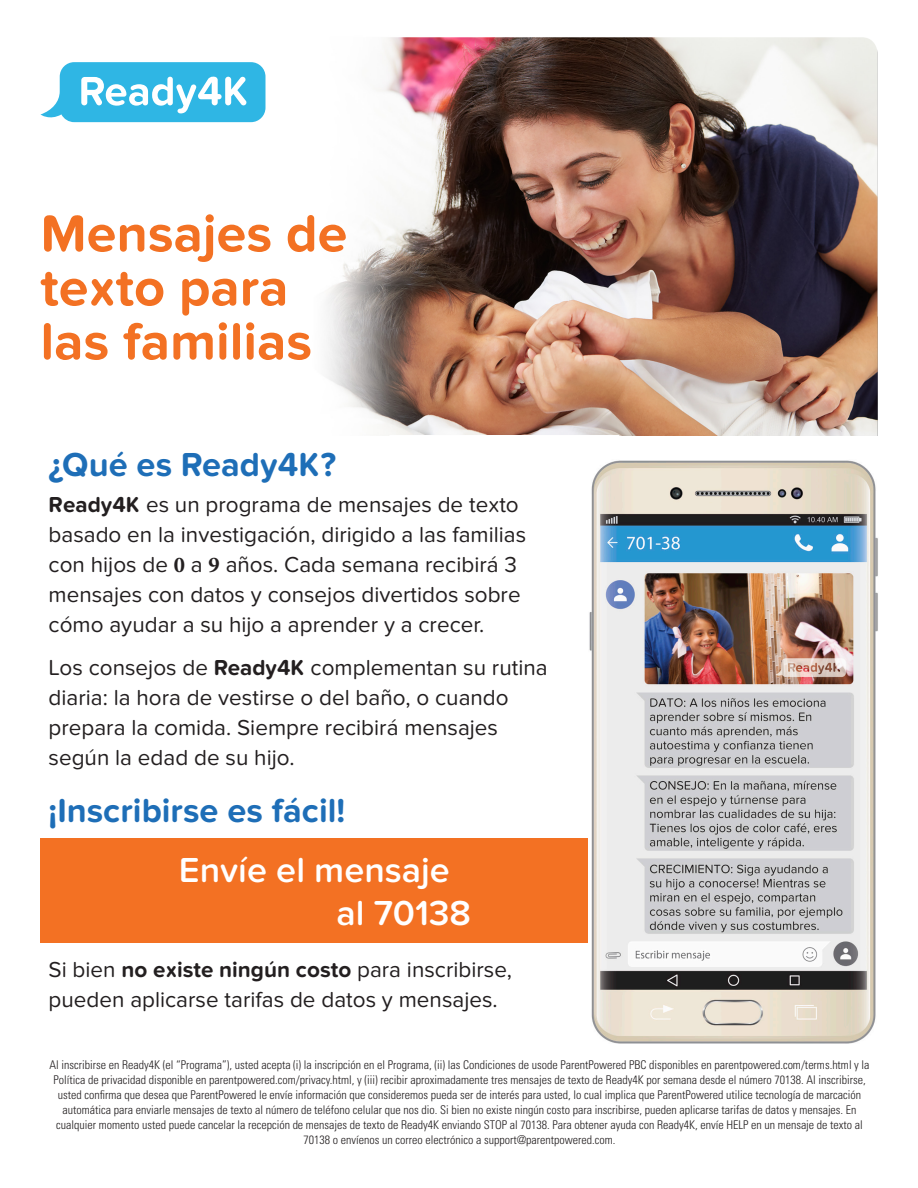
<style>
.page{position:relative;width:918px;height:1188px;background:#fff}
.page>*{position:absolute;margin:0;border:0;box-sizing:border-box;transform-origin:0 0}
.t1{font:700 54px "Proxima Nova Soft";color:#f37123}
.Subhead{font:600 36px/42.9px "Proxima Nova Soft";color:#fff}
.Subhead-2{font:700 34.5px "Proxima Nova Soft";color:#1e6eb7}
.Subhead-3{font:22.5px/30px "Proxima Nova Soft";color:#231f20}
.English_Footer{font:300 condensed 12px/15px "Univers LT Std";color:#231f20;text-align:center}
.s1{font-weight:700}
.s2{font-family:"Minion Pro";font-weight:700}
</style>
<div class="page">
<div style="left:40px;top:839px;width:633px;height:104px;background:#f37123"></div>
<img style="left:72px;top:37px;width:806px;height:398px">
<img style="left:588px;top:460px;width:290px;height:584px">
<div style="left:134px;top:6px;width:39px;height:439px;background:#fff"></div>
<svg style="left:40px;top:62px;width:225px;height:60px"></svg>
<p class="t1" style="left:40px;top:202px;width:308px">Mensajes de</p>
<p class="t1" style="left:40px;top:256px;width:249px">texto para</p>
<p class="t1" style="left:40px;top:310px;width:273px">las familias</p>
<p class="Subhead-2" style="left:49px;top:445px;width:289px">¿Qué es Ready4K?</p>
<p class="Subhead-3" style="left:49px;top:489px;width:479px"><span class="s1">Ready4K</span> es un programa de mensajes de texto basado en la investigación, dirigido a las familias con hijos de <span class="s2">0</span> a <span class="s2">9</span> años. Cada semana recibirá 3 mensajes con datos y consejos divertidos sobre cómo ayudar a su hijo a aprender y a crecer.</p>
<p class="Subhead-3" style="left:49px;top:653px;width:501px">Los consejos de <span class="s1">Ready4K</span> complementan su rutina diaria: la hora de vestirse o del baño, o cuando prepara la comida. Siempre recibirá mensajes según la edad de su hijo.</p>
<p class="Subhead-2" style="left:49px;top:790px;width:298px">¡Inscribirse es fácil!</p>
<p class="Subhead" style="left:336px;top:849px;width:136px;text-indent:-158px">Envíe el mensaje al 70138</p>
<p class="Subhead-3" style="left:49px;top:954px;width:465px">Si bien <span class="s1">no existe ningún costo</span> para inscribirse, pueden aplicarse tarifas de datos y mensajes.</p>
<p class="English_Footer" style="left:49px;top:1057px;width:822px">Al inscribirse en Ready4K (el “Programa”), usted acepta (i) la inscripción en el Programa, (ii) las Condiciones de usode ParentPowered PBC disponibles en parentpowered.com/terms.html y la Política de privacidad disponible en parentpowered.com/privacy.html, y (iii) recibir aproximadamente tres mensajes de texto de Ready4K por semana desde el número 70138. Al inscribirse, usted confirma que desea que ParentPowered le envíe información que consideremos pueda ser de interés para usted, lo cual implica que ParentPowered utilice tecnología de marcación automática para enviarle mensajes de texto al número de teléfono celular que nos dio. Si bien no existe ningún costo para inscribirse, pueden aplicarse tarifas de datos y mensajes. En cualquier momento usted puede cancelar la recepción de mensajes de texto de Ready4K enviando STOP al 70138. Para obtener ayuda con Ready4K, envíe HELP en un mensaje de texto al 70138 o envíenos un correo electrónico a support@parentpowered.com.</p>
</div>
